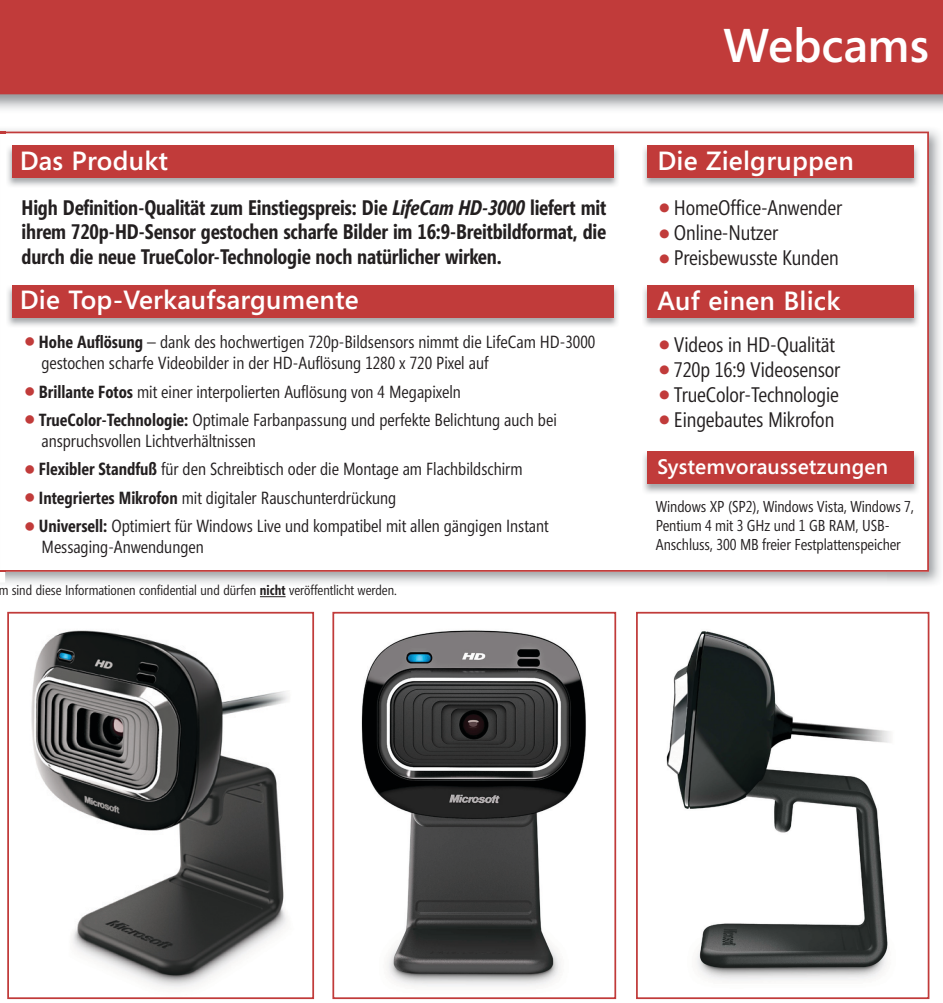
<style>
.page{position:relative;width:943px;height:1003px;background:#fff}
.page>*{position:absolute;margin:0;border:0;box-sizing:border-box;transform-origin:0 0}
.t1{font:600 47.25px "Segoe";color:#fff}
.t2{font:600 26.25px "Segoe";letter-spacing:.01em;color:#fff}
.t3{font:700 21px/24.5px "Segoe Condensed";letter-spacing:-.01em;color:#231f20;text-align:justify}
.t4{font:21px "Segoe Condensed";letter-spacing:-.005em;color:#231f20}
.t5{font:600 21px "Segoe";letter-spacing:.01em;color:#fff}
.t6{font:17.5px/21px "Segoe Condensed";color:#231f20}
.t7{font:15.75px/18.9px "Segoe Condensed";letter-spacing:-.005em;color:#231f20}
.t8{font:14px "Segoe Condensed";color:#231f20}
.s1{font-style:italic}
.s2{font-size:35px;color:#c13b3a}
.s3{font-weight:700}
.s4{font-size:36.75px;color:#c13b3a}
</style>
<div class="page">
<div style="left:0;top:0;width:942px;height:94px;background:#c13b3a"></div>
<img style="left:5px;top:129px;width:936px;height:55px">
<img style="left:886px;top:184px;width:55px;height:400px">
<img style="left:0;top:571px;width:886px;height:13px">
<svg style="left:5px;top:131px;width:923px;height:440px"></svg>
<svg style="left:0;top:129px;width:5px;height:4px"></svg>
<img style="left:642px;top:145px;width:282px;height:48px">
<div style="left:647px;top:145px;width:266px;height:32px;background:#c13b3a"></div>
<img style="left:642px;top:284px;width:282px;height:49px">
<div style="left:647px;top:285px;width:266px;height:32px;background:#c13b3a"></div>
<img style="left:642px;top:451px;width:282px;height:49px">
<div style="left:647px;top:451px;width:266px;height:33px;background:#c13b3a"></div>
<img style="left:6px;top:145px;width:618px;height:48px">
<div style="left:12px;top:145px;width:601px;height:32px;background:#c13b3a"></div>
<img style="left:6px;top:284px;width:618px;height:49px">
<div style="left:12px;top:285px;width:601px;height:32px;background:#c13b3a"></div>
<img style="left:361px;top:630px;width:225px;height:356px">
<div style="left:332px;top:611px;width:284px;height:387px;border:2px solid #c13b3a"></div>
<img style="left:31px;top:630px;width:258px;height:359px">
<div style="left:7px;top:611px;width:307px;height:387px;border:2px solid #c13b3a"></div>
<img style="left:666px;top:631px;width:225px;height:350px">
<div style="left:636px;top:611px;width:293px;height:387px;border:2px solid #c13b3a"></div>
<svg style="left:260px;top:596px;width:25px;height:1px"></svg>
<h1 class="t1" style="left:723px;top:18px;width:207px">Webcams</h1>
<h2 class="t2" style="left:20px;top:146px;width:150px">Das Produkt</h2>
<h2 class="t2" style="left:657px;top:146px;width:198px">Die Zielgruppen</h2>
<p class="t3" style="left:22px;top:195px;width:586px">High Definition-Qualität zum Einstiegspreis: Die <span class="s1">LifeCam HD-3000</span> liefert mit ihrem 720p-HD-Sensor gestochen scharfe Bilder im 16:9-Breitbildformat, die durch die neue TrueColor-Technologie noch natürlicher wirken.</p>
<h2 class="t2" style="left:20px;top:285px;width:340px">Die Top-Verkaufsargumente</h2>
<p class="t6" style="left:41px;top:331px;width:555px;text-indent:-17px"><span class="s2">•</span> <span class="s3">Hohe Auflösung</span> – dank des hochwertigen 720p-Bildsensors nimmt die LifeCam HD-3000 gestochen scharfe Videobilder in der HD-Auflösung 1280 x 720 Pixel auf</p>
<p class="t6" style="left:24px;top:381px;width:438px"><span class="s2">•</span> <span class="s3">Brillante Fotos</span> mit einer interpolierten Auflösung von 4 Megapixeln</p>
<p class="t6" style="left:41px;top:409px;width:516px;text-indent:-17px"><span class="s2">•</span> <span class="s3">TrueColor-Technologie:</span> Optimale Farbanpassung und perfekte Belichtung auch bei anspruchsvollen Lichtverhältnissen</p>
<p class="t6" style="left:24px;top:459px;width:500px"><span class="s2">•</span> <span class="s3">Flexibler Standfuß</span> für den Schreibtisch oder die Montage am Flachbildschirm</p>
<p class="t6" style="left:24px;top:487px;width:373px"><span class="s2">•</span> <span class="s3">Integriertes Mikrofon</span> mit digitaler Rauschunterdrückung</p>
<p class="t6" style="left:41px;top:515px;width:508px;text-indent:-17px"><span class="s2">•</span> <span class="s3">Universell:</span> Optimiert für Windows Live und kompatibel mit allen gängigen Instant<br>Messaging-Anwendungen</p>
<p class="t8" style="left:-2px;top:582px;width:400px">m sind diese Informationen confidential und dürfen <span class="s3">nicht</span> veröffentlicht werden.</p>
<p class="t4" style="left:658px;top:195px;width:185px"><span class="s4">•</span> HomeOffice-Anwender</p>
<p class="t4" style="left:658px;top:221px;width:121px"><span class="s4">•</span> Online-Nutzer</p>
<p class="t4" style="left:658px;top:246px;width:182px"><span class="s4">•</span> Preisbewusste Kunden</p>
<h2 class="t2" style="left:657px;top:285px;width:185px">Auf einen Blick</h2>
<p class="t4" style="left:658px;top:332px;width:178px"><span class="s4">•</span> Videos in HD-Qualität</p>
<p class="t4" style="left:658px;top:357px;width:183px"><span class="s4">•</span> 720p 16:9 Videosensor</p>
<p class="t4" style="left:658px;top:382px;width:182px"><span class="s4">•</span> TrueColor-Technologie</p>
<p class="t4" style="left:658px;top:407px;width:177px"><span class="s4">•</span> Eingebautes Mikrofon</p>
<p class="t5" style="left:657px;top:454px;width:232px">Systemvoraussetzungen</p>
<p class="t7" style="left:655px;top:497px;width:259px">Windows XP (SP2), Windows Vista, Windows 7,<br>Pentium 4 mit 3 GHz und 1 GB RAM, USB-<br>Anschluss, 300 MB freier Festplattenspeicher</p>
</div>
